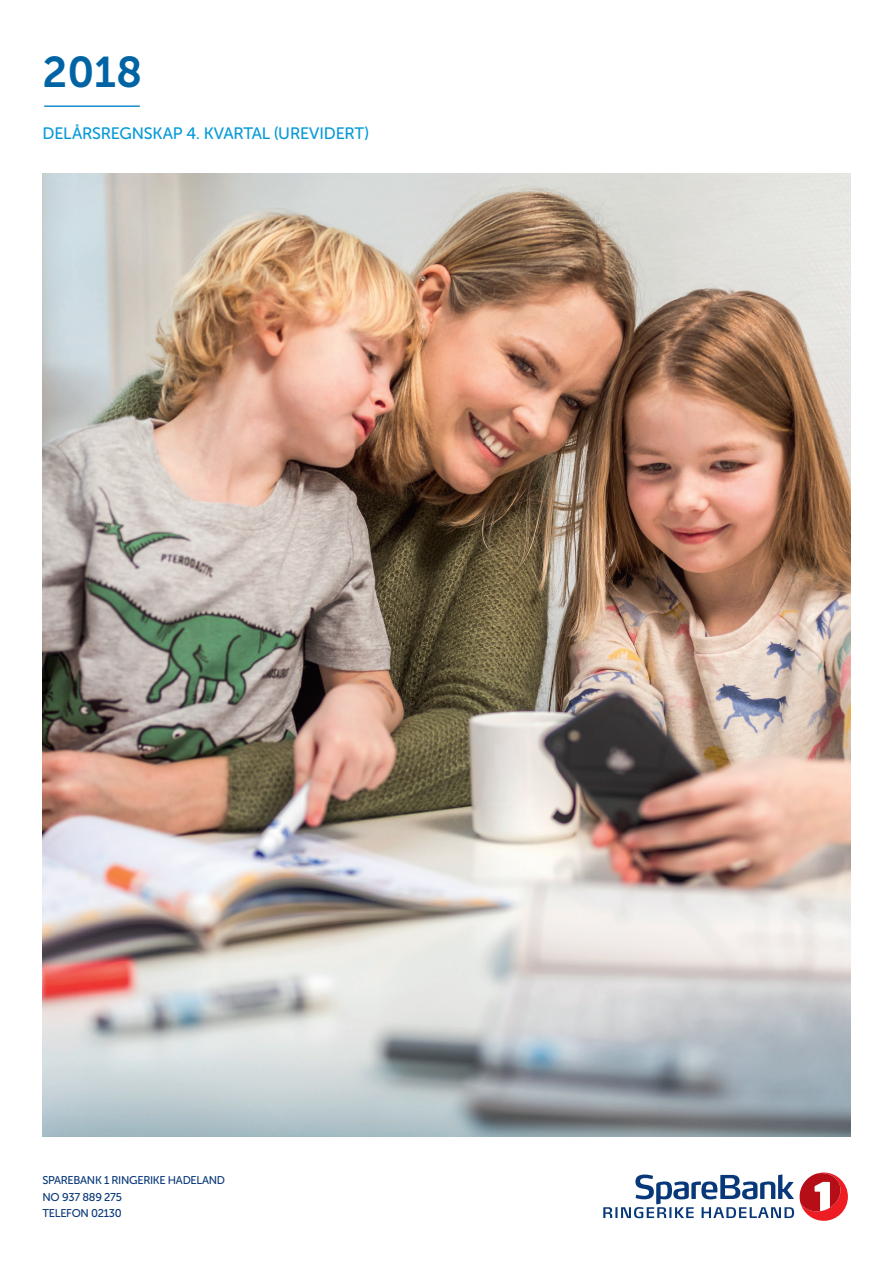
<style>
.page{position:relative;width:893px;height:1263px;background:#fff}
.page>*{position:absolute;margin:0;border:0;box-sizing:border-box;transform-origin:0 0}
.t1{font:42.9px "Museo Sans 700";color:#0064a4}
.t2{font:16.5px "Museo Sans Rounded 500";letter-spacing:-.01em;color:#069ad9}
.t3{font:11.25px/16.5px "Museo Sans Rounded 500";letter-spacing:-.025em;color:#083879}
</style>
<div class="page">
<img style="left:43px;top:173px;width:807px;height:963px">
<hr style="left:44px;top:105px;width:96px;height:2px;background:#1c8ece">
<svg style="left:603px;top:1174px;width:191px;height:44px"></svg>
<svg style="left:800px;top:1172px;width:48px;height:49px"></svg>
<h1 class="t1" style="left:43px;top:48px;width:101px">2018</h1>
<h2 class="t2" style="left:43px;top:124px;width:328px">DELÅRSREGNSKAP 4. KVARTAL (UREVIDERT)</h2>
<p class="t3" style="left:43px;top:1172px;width:184px">SPAREBANK 1 RINGERIKE HADELAND<br>NO 937 889 275<br>TELEFON 02130</p>
</div>
